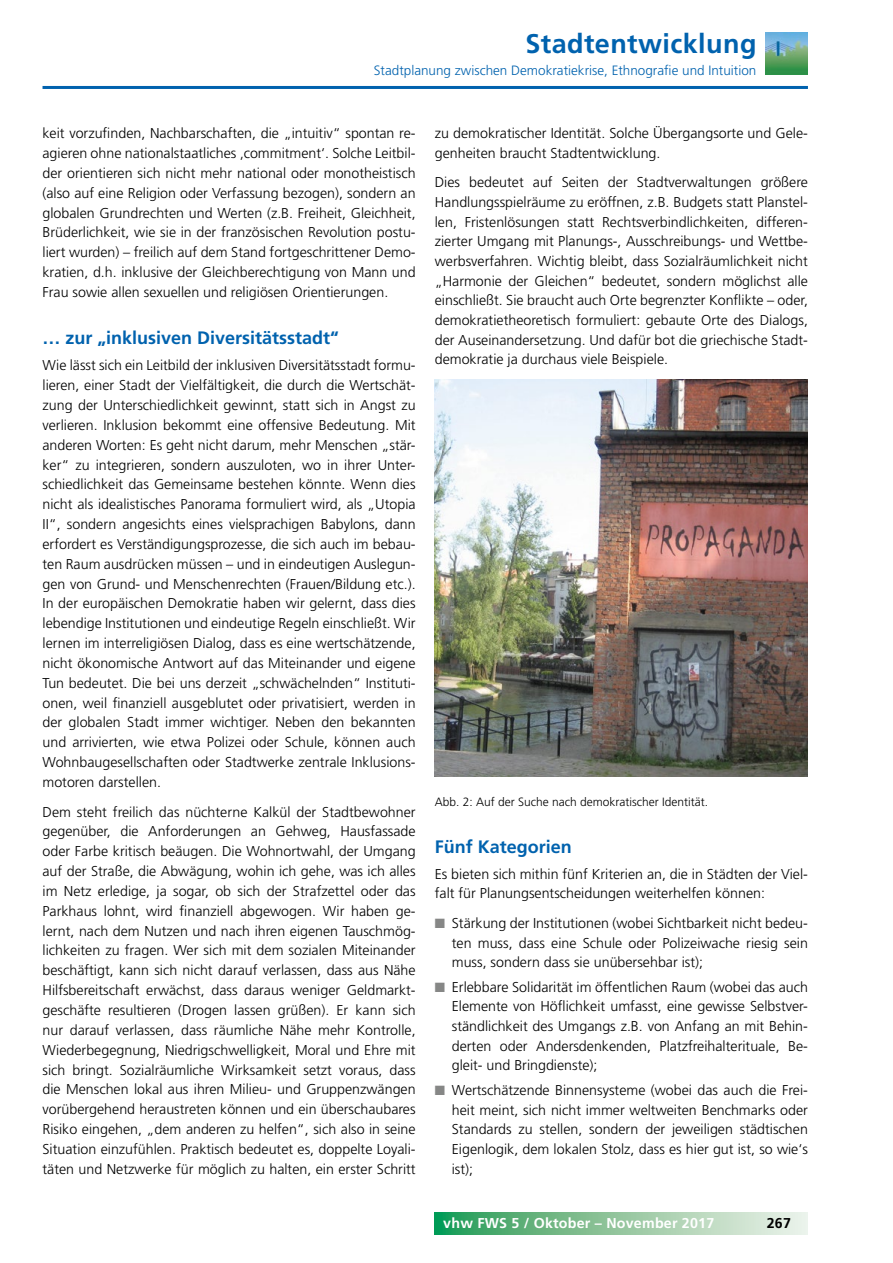
<style>
.page{position:relative;width:893px;height:1263px;background:#fff}
.page>*{position:absolute;margin:0;border:0;box-sizing:border-box;transform-origin:0 0}
.t1{font:700 27px "Frutiger LT";letter-spacing:.015em;color:#0062ae}
.t2{font:700 18px "Frutiger LT";color:#0062ae}
.t3{font:300 14.25px/19.8px "Frutiger LT";color:#000;text-align:justify}
.t4{font:700 14.25px "Frutiger LT";letter-spacing:.015em;color:#fff}
.t5{font:700 14.25px "Frutiger LT";color:#000}
.t6{font:300 13.5px "Frutiger LT";color:#0062ae}
.t7{font:300 12px "Frutiger CE";color:#000}
.s1{color:#868786}
</style>
<div class="page">
<hr style="left:43px;top:86px;width:765px;height:3px;background:#0062ae">
<svg style="left:435px;top:1213px;width:373px;height:21px;background:#8ec69f"></svg>
<img style="left:766px;top:32px;width:42px;height:43px">
<img style="left:435px;top:379px;width:373px;height:397px">
<h1 class="t1" style="left:525px;top:28px;width:233px">Stadtentwicklung</h1>
<p class="t6" style="left:374px;top:62px;width:384px">Stadtplanung zwischen Demokratiekrise, Ethnografie und Intuition</p>
<p class="t3" style="left:43px;top:124px;width:375px">keit vorzufinden, Nachbarschaften, die „intuitiv“ spontan re&shy;agieren ohne nationalstaatliches ‚commitment‘. Solche Leitbil&shy;der orientieren sich nicht mehr national oder monotheistisch (also auf eine Religion oder Verfassung bezogen), sondern an globalen Grundrechten und Werten (z.B. Freiheit, Gleichheit, Brüderlichkeit, wie sie in der französischen Revolution postu&shy;liert wurden) – freilich auf dem Stand fortgeschrittener Demo&shy;kratien, d.h. inklusive der Gleichberechtigung von Mann und Frau sowie allen sexuellen und religiösen Orientierungen.</p>
<p class="t2" style="left:43px;top:327px;width:298px">… zur „inklusiven Diversitätsstadt“</p>
<p class="t3" style="left:43px;top:356px;width:375px">Wie lässt sich ein Leitbild der inklusiven Diversitätsstadt formu&shy;lieren, einer Stadt der Vielfältigkeit, die durch die Wertschät&shy;zung der Unterschiedlichkeit gewinnt, statt sich in Angst zu verlieren. Inklusion bekommt eine offensive Bedeutung. Mit anderen Worten: Es geht nicht darum, mehr Menschen „stär&shy;ker“ zu integrieren, sondern auszuloten, wo in ihrer Unter&shy;schiedlichkeit das Gemeinsame bestehen könnte. Wenn dies nicht als idealistisches Panorama formuliert wird, als „Utopia II“, sondern angesichts eines vielsprachigen Babylons, dann erfordert es Verständigungsprozesse, die sich auch im bebau&shy;ten Raum ausdrücken müssen – und in eindeutigen Auslegun&shy;gen von Grund- und Menschenrechten (Frauen/Bildung etc.).<br>In der europäischen Demokratie haben wir gelernt, dass dies lebendige Institutionen und eindeutige Regeln einschließt. Wir lernen im interreligiösen Dialog, dass es eine wertschätzende, nicht ökonomische Antwort auf das Miteinander und eigene Tun bedeutet. Die bei uns derzeit „schwächelnden“ Instituti&shy;onen, weil finanziell ausgeblutet oder privatisiert, werden in der globalen Stadt immer wichtiger. Neben den bekannten und arrivierten, wie etwa Polizei oder Schule, können auch Wohnbaugesellschaften oder Stadtwerke zentrale Inklusions&shy;motoren darstellen.</p>
<p class="t3" style="left:43px;top:802px;width:375px">Dem steht freilich das nüchterne Kalkül der Stadtbewohner gegenüber, die Anforderungen an Gehweg, Hausfassade oder Farbe kritisch beäugen. Die Wohnortwahl, der Umgang auf der Straße, die Abwägung, wohin ich gehe, was ich alles im Netz erledige, ja sogar, ob sich der Strafzettel oder das Parkhaus lohnt, wird finanziell abgewogen. Wir haben ge&shy;lernt, nach dem Nutzen und nach ihren eigenen Tauschmög&shy;lichkeiten zu fragen. Wer sich mit dem sozialen Miteinander beschäftigt, kann sich nicht darauf verlassen, dass aus Nähe Hilfsbereitschaft erwächst, dass daraus weniger Geldmarkt&shy;geschäfte resultieren (Drogen lassen grüßen). Er kann sich nur darauf verlassen, dass räumliche Nähe mehr Kontrolle, Wiederbegegnung, Niedrigschwelligkeit, Moral und Ehre mit sich bringt. Sozialräumliche Wirksamkeit setzt voraus, dass die Menschen lokal aus ihren Milieu- und Gruppenzwängen vorübergehend heraustreten können und ein überschaubares Risiko eingehen, „dem anderen zu helfen“, sich also in seine Situation einzufühlen. Praktisch bedeutet es, doppelte Loyali&shy;täten und Netzwerke für möglich zu halten, ein erster Schritt</p>
<p class="t3" style="left:435px;top:124px;width:375px">zu demokratischer Identität. Solche Übergangsorte und Gele&shy;genheiten braucht Stadtentwicklung.</p>
<p class="t3" style="left:435px;top:173px;width:375px">Dies bedeutet auf Seiten der Stadtverwaltungen größere Handlungsspielräume zu eröffnen, z.B. Budgets statt Planstel&shy;len, Fristenlösungen statt Rechtsverbindlichkeiten, differen&shy;zierter Umgang mit Planungs-, Ausschreibungs- und Wettbe&shy;werbsverfahren. Wichtig bleibt, dass Sozialräumlichkeit nicht „Harmonie der Gleichen“ bedeutet, sondern möglichst alle einschließt. Sie braucht auch Orte begrenzter Konflikte – oder, demokratietheoretisch formuliert: gebaute Orte des Dialogs, der Auseinandersetzung. Und dafür bot die griechische Stadt&shy;demokratie ja durchaus viele Beispiele.</p>
<p class="t7" style="left:435px;top:795px;width:275px">Abb. 2: Auf der Suche nach demokratischer Identität.</p>
<p class="t2" style="left:435px;top:836px;width:139px">Fünf Kategorien</p>
<p class="t3" style="left:435px;top:864px;width:375px">Es bieten sich mithin fünf Kriterien an, die in Städten der Viel&shy;falt für Planungsentscheidungen weiterhelfen können:</p>
<p class="t3" style="left:452px;top:913px;width:358px;text-indent:-17px"><span class="s1">■</span> Stärkung der Institutionen (wobei Sichtbarkeit nicht bedeu&shy;ten muss, dass eine Schule oder Polizeiwache riesig sein muss, sondern dass sie unübersehbar ist);</p>
<p class="t3" style="left:452px;top:977px;width:358px;text-indent:-17px"><span class="s1">■</span> Erlebbare Solidarität im öffentlichen Raum (wobei das auch Elemente von Höflichkeit umfasst, eine gewisse Selbstver&shy;ständlichkeit des Umgangs z.B. von Anfang an mit Behin&shy;derten oder Andersdenkenden, Platzfreihalterituale, Be&shy;gleit- und Bringdienste);</p>
<p class="t3" style="left:452px;top:1080px;width:358px;text-indent:-17px"><span class="s1">■</span> Wertschätzende Binnensysteme (wobei das auch die Frei&shy;heit meint, sich nicht immer weltweiten Benchmarks oder Standards zu stellen, sondern der jeweiligen städtischen Eigenlogik, dem lokalen Stolz, dass es hier gut ist, so wie‘s ist);</p>
<p class="t4" style="left:443px;top:1215px;width:272px">vhw FWS 5 / Oktober – November 2017</p>
<p class="t5" style="left:767px;top:1214px;width:26px">267</p>
</div>
